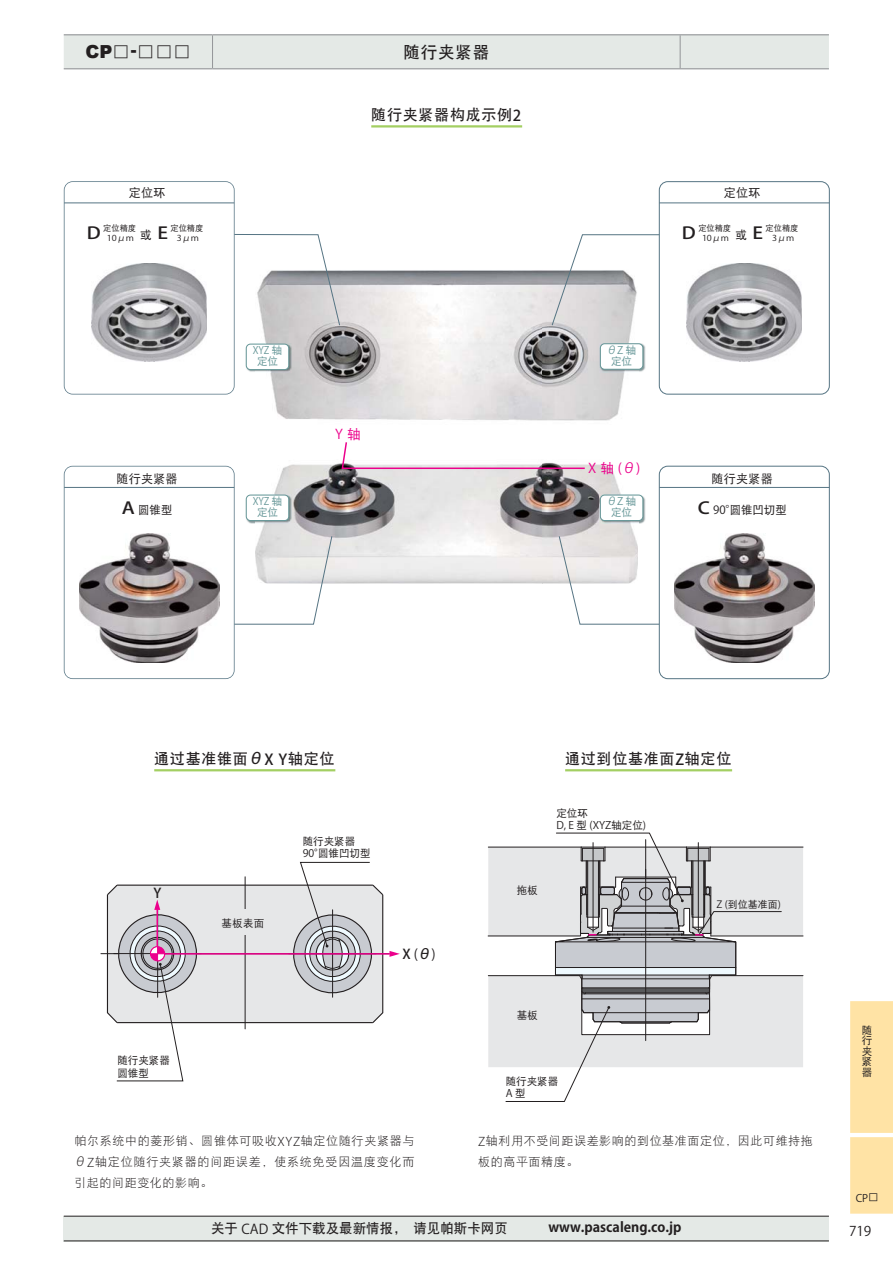
<style>
.page{position:relative;width:893px;height:1263px;background:#fff}
.page>*{position:absolute;margin:0;border:0;box-sizing:border-box;transform-origin:0 0}
.t1{font:17.25px "DF Hei GB W3 GBK EUC H";color:#231f20}
.t2{font:16.5px "DF Hei GB W7 GBK EUC H";letter-spacing:.05em;color:#231f20}
.t3{font:16.5px "Koz Go Pro Medium 90 msp RKSJ H";color:#231f20;scale:1.2 1}
.t4{font:15px "DF Hei GB W7 GBK EUC H";letter-spacing:.05em;color:#231f20}
.t5{font:13.5px "DF Hei GB W7 GBK EUC H";color:#231f20}
.t6{font:13.5px "Koz Go Pro Medium 90 msp RKSJ H";color:#231f20}
.t7{font:13.5px "Koz Go Pro Regular 90 msp RKSJ H";color:#231f20}
.t8{font:13.35px "Koz Go Pro Regular 90 msp RKSJ H";color:#ec008c}
.t9{font:12px/21px "DF Hei GB W3 GBK EUC H";letter-spacing:.05em;color:#231f20;text-align:justify}
.t10{font:12px "DF Hei GB W5 GBK EUC H";letter-spacing:.025em;color:#231f20}
.t11{font:11.4px "DF Hei GB W5 GBK EUC H";color:#231f20}
.t12{font:10.5px/10.5px "DF Hei GB W5 GBK EUC H";color:#231f20}
.t13{font:10.5px "Koz Go Pro Regular 90 msp RKSJ H";color:#231f20}
.t14{font:10.5px "DF Hei GB W5 GBK EUC H";color:#659697}
.t15{font:10.5px "Koz Go Pro Regular 90 msp RKSJ H";color:#659697;scale:.9 1}
.t16{font:10.5px "Koz Go Pro Regular 90 msp RKSJ H";color:#659697}
.t17{font:9.9px "DF Hei GB W5 GBK EUC H";color:#231f20}
.t18{font:8.25px "Koz Go Pro Regular 90 msp RKSJ H";color:#231f20;scale:1.1 1}
.t19{font:8.25px "DF Hei GB W5 GBK EUC H";color:#231f20}
.s1{font-family:"Arial";font-weight:900;font-size:18px}
.s2{font-family:"Arial";font-weight:900}
.s3{font-family:"Koz Go Pro Medium 90 msp RKSJ H"}
.s4{font-family:"Koz Go Pro Medium 90 msp RKSJ H";font-size:16.5px}
.s5{font-family:"DF Hei GB W5 GBK EUC H"}
.s6{font-family:"Koz Go Pro Regular 90 msp RKSJ H"}
.s7{font-family:"Koz Go Pro Light 90 msp RKSJ H"}
.s8{font-family:"Koz Go Pro Bold 90 msp RKSJ H"}
</style>
<div class="page">
<div style="left:64px;top:1216px;width:765px;height:25px;background:#e4e9e6"></div>
<hr style="left:64px;top:1216px;width:765px;height:1px;background:#231f20">
<hr style="left:64px;top:1241px;width:765px;height:1px;background:#231f20">
<div style="left:64px;top:35px;width:765px;height:33px;background:#e4e9e6"></div>
<hr style="left:212px;top:35px;width:1px;height:33px;background:#939598">
<hr style="left:680px;top:35px;width:1px;height:33px;background:#939598">
<hr style="left:64px;top:34px;width:149px;height:1px;background:#939598">
<hr style="left:213px;top:34px;width:616px;height:1px;background:#939598">
<hr style="left:64px;top:68px;width:149px;height:1px;background:#939598">
<hr style="left:213px;top:68px;width:616px;height:1px;background:#939598">
<div style="left:850px;top:1001px;width:43px;height:213px;background:#ffe3a5"></div>
<hr style="left:101px;top:953px;width:288px;height:1px;background:#231f20">
<img style="left:274px;top:270px;width:360px;height:313px">
<svg style="left:558px;top:535px;width:101px;height:90px"></svg>
<svg style="left:551px;top:234px;width:108px;height:92px"></svg>
<svg style="left:64px;top:181px;width:276px;height:214px"></svg>
<hr style="left:64px;top:203px;width:170px;height:1px;background:#557483">
<svg style="left:64px;top:466px;width:269px;height:213px"></svg>
<hr style="left:64px;top:487px;width:170px;height:1px;background:#557483">
<div style="left:659px;top:181px;width:171px;height:214px;border:1px solid #557483;border-radius:9px"></div>
<hr style="left:659px;top:203px;width:170px;height:1px;background:#557483">
<div style="left:659px;top:466px;width:171px;height:213px;border:1px solid #557483;border-radius:9px"></div>
<hr style="left:659px;top:487px;width:170px;height:1px;background:#557483">
<img style="left:92px;top:264px;width:115px;height:97px">
<img style="left:79px;top:533px;width:140px;height:130px">
<img style="left:674px;top:533px;width:140px;height:130px">
<svg style="left:341px;top:441px;width:245px;height:29px"></svg>
<img style="left:687px;top:264px;width:115px;height:97px">
<svg style="left:106px;top:862px;width:294px;height:219px"></svg>
<img style="left:600px;top:494px;width:46px;height:30px">
<div style="left:600px;top:495px;width:43px;height:26px;background:#fff;border-radius:4px"></div>
<div style="left:600px;top:495px;width:43px;height:26px;border:1px solid #659697;border-radius:4px"></div>
<img style="left:246px;top:494px;width:46px;height:30px">
<div style="left:246px;top:495px;width:43px;height:26px;background:#fff;border-radius:4px"></div>
<div style="left:246px;top:495px;width:43px;height:26px;border:1px solid #659697;border-radius:4px"></div>
<img style="left:246px;top:344px;width:46px;height:28px">
<div style="left:246px;top:344px;width:43px;height:26px;background:#fff;border-radius:4px"></div>
<div style="left:246px;top:344px;width:43px;height:26px;border:1px solid #659697;border-radius:4px"></div>
<img style="left:600px;top:343px;width:46px;height:29px">
<div style="left:600px;top:344px;width:43px;height:25px;background:#fff;border-radius:4px"></div>
<div style="left:600px;top:344px;width:43px;height:25px;border:1px solid #659697;border-radius:4px"></div>
<svg style="left:488px;top:833px;width:316px;height:269px"></svg>
<hr style="left:371px;top:125px;width:151px;height:3px;background:#a3cf62">
<hr style="left:154px;top:769px;width:181px;height:2px;background:#a3cf62">
<hr style="left:565px;top:769px;width:167px;height:2px;background:#a3cf62">
<h1 class="t1" style="left:86px;top:45px;width:107px"><span class="s1">CP</span>□<span class="s2">-</span>□□□</h1>
<h2 class="t2" style="left:403px;top:45px;width:87px">随行夹紧器</h2>
<p class="t10" style="left:129px;top:188px;width:38px">定位环</p>
<p class="t4" style="left:371px;top:109px;width:152px">随行夹紧器构成示例<span class="s3">2</span></p>
<p class="t10" style="left:724px;top:188px;width:38px">定位环</p>
<h2 class="t3" style="left:87px;top:226px;width:13px">D</h2>
<p class="t19" style="left:103px;top:225px;width:34px">定位精度</p>
<p class="t18" style="left:107px;top:235px;width:57px">10μm <sup>或</sup> <sup>E</sup></p>
<p class="t19" style="left:170px;top:225px;width:34px">定位精度</p>
<p class="t18" style="left:177px;top:235px;width:22px">3μm</p>
<h2 class="t3" style="left:682px;top:226px;width:13px">D</h2>
<p class="t19" style="left:698px;top:225px;width:34px">定位精度</p>
<p class="t18" style="left:702px;top:235px;width:57px">10μm <sup>或</sup> <sup>E</sup></p>
<p class="t19" style="left:766px;top:225px;width:34px">定位精度</p>
<p class="t18" style="left:772px;top:235px;width:22px">3μm</p>
<p class="t10" style="left:116px;top:474px;width:63px">随行夹紧器</p>
<p class="t11" style="left:122px;top:506px;width:52px"><span class="s4">A</span> 圆锥型</p>
<p class="t15" style="left:253px;top:347px;width:34px">XYZ <span class="s5">轴</span></p>
<p class="t14" style="left:257px;top:357px;width:22px">定位</p>
<p class="t15" style="left:253px;top:498px;width:34px">XYZ <span class="s5">轴</span></p>
<p class="t14" style="left:257px;top:508px;width:22px">定位</p>
<p class="t8" style="left:335px;top:429px;width:27px">Y <span class="s5">轴</span></p>
<p class="t16" style="left:607px;top:346px;width:31px">θZ <span class="s5">轴</span></p>
<p class="t14" style="left:611px;top:357px;width:22px">定位</p>
<p class="t8" style="left:588px;top:463px;width:54px">X <span class="s5">轴</span> (θ)</p>
<p class="t16" style="left:607px;top:498px;width:31px">θZ <span class="s5">轴</span></p>
<p class="t14" style="left:611px;top:508px;width:22px">定位</p>
<p class="t10" style="left:711px;top:474px;width:63px">随行夹紧器</p>
<p class="t11" style="left:698px;top:506px;width:90px"><span class="s4">C</span> <span class="s6">90°</span>圆锥凹切型</p>
<p class="t4" style="left:154px;top:753px;width:182px">通过基准锥面<span class="s3">θX Y</span>轴定位</p>
<p class="t4" style="left:565px;top:753px;width:168px">通过到位基准面<span class="s3">Z</span>轴定位</p>
<p class="t6" style="left:153px;top:888px;width:9px">Y</p>
<p class="t12" style="left:117px;top:1056px;width:54px;line-height:12.6px">随行夹紧器圆锥型</p>
<p class="t12" style="left:222px;top:919px;width:44px">基板表面</p>
<p class="t12" style="left:303px;top:836px;width:69px;line-height:12.6px">随行夹紧器<br><span class="s6">90°</span>圆锥凹切型</p>
<p class="t6" style="left:402px;top:949px;width:35px">X <span class="s6">(</span>θ<span class="s6">)</span></p>
<p class="t12" style="left:556px;top:809px;width:33px">定位环</p>
<p class="t13" style="left:556px;top:821px;width:91px">D, E <span class="s5">型</span> (XYZ<span class="s5">轴定位</span>)</p>
<p class="t12" style="left:517px;top:886px;width:23px">拖板</p>
<p class="t12" style="left:517px;top:1011px;width:23px">基板</p>
<p class="t12" style="left:506px;top:1077px;width:54px">随行夹紧器</p>
<p class="t13" style="left:506px;top:1090px;width:21px">A <span class="s5">型</span></p>
<p class="t17" style="left:717px;top:901px;width:66px"><span class="s6">Z (</span>到位基准面<span class="s6">)</span></p>
<p class="t9" style="left:74px;top:1132px;width:341px">帕尔系统中的菱形销、圆锥体可吸收<span class="s7">XYZ</span>轴定位随行夹紧器与<span class="s7">θZ</span>轴定位随行夹紧器的间距误差，使系统免受因温度变化而引起的间距变化的影响。</p>
<p class="t9" style="left:478px;top:1132px;width:336px"><span class="s7">Z</span>轴利用不受间距误差影响的到位基准面定位，因此可维持拖板的高平面精度。</p>
<p class="t5" style="left:211px;top:1223px;width:472px">关于 <span class="s6">CAD</span> 文件下载及最新情报，请见帕斯卡网页<span class="s5">　　　</span><span class="s8">www.pascaleng.co.jp</span></p>
<p class="t12" style="left:862px;top:1026px;width:12px;text-align:justify">随行夹紧器</p>
<p class="t13" style="left:856px;top:1194px;width:24px">CP<span class="s5">□</span></p>
<p class="t7" style="left:849px;top:1226px;width:24px">719</p>
</div>
